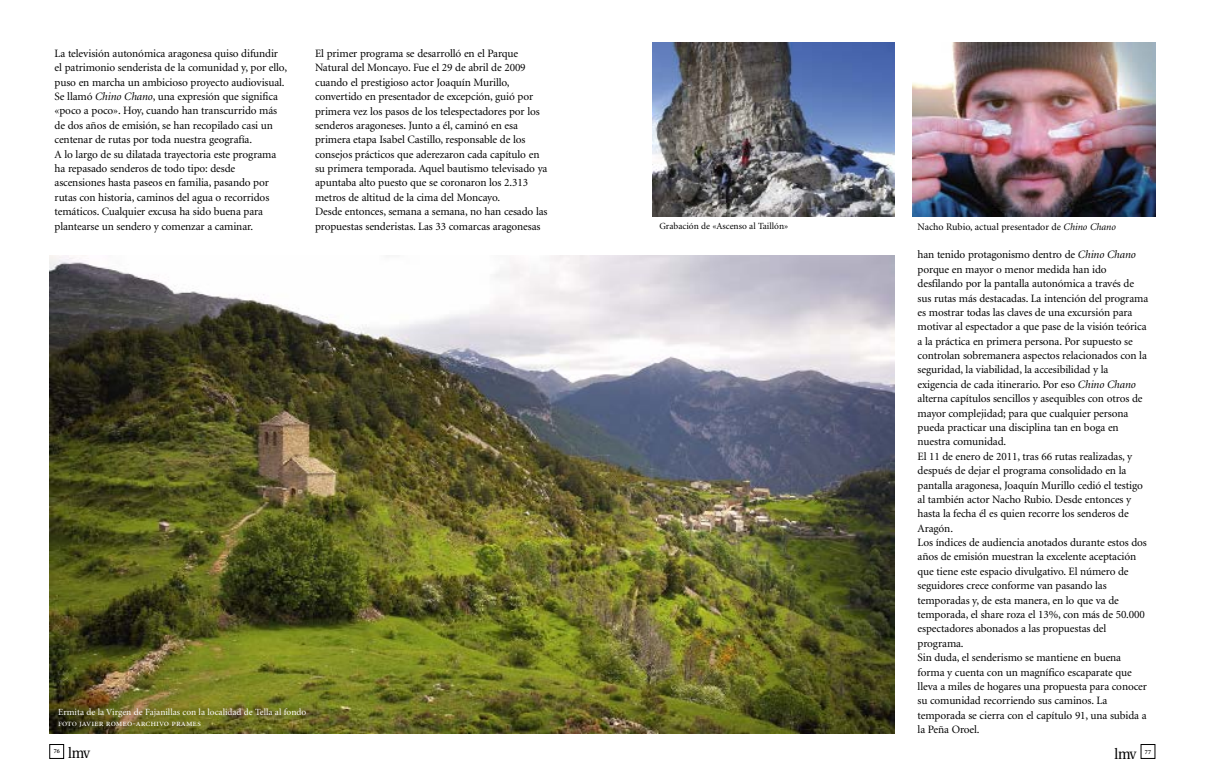
<style>
.page{position:relative;width:1205px;height:780px;background:#fff}
.page>*{position:absolute;margin:0;border:0;box-sizing:border-box;transform-origin:0 0}
.t1{font:15px "Utopia";letter-spacing:-.045em;color:#000;scale:.9 1}
.t2{font:11.25px/14.4px "Minion";letter-spacing:-.01em;color:#000}
.t3{font:10px "Minion";color:#000}
.t4{font:9.38px "Minion";color:#fff}
.t5{font:9.38px "Minion Regular SC";color:#fff}
.t6{font:9.38px "Minion";color:#000}
.t7{font:600 6.25px "Minion";color:#000}
.s1{font-style:italic}
.s2{font-family:"Minion Display Regular SC"}
.s3{font-family:"Minion"}
</style>
<div class="page">
<img style="left:50px;top:255px;width:845px;height:478px">
<div style="left:50px;top:744px;width:14px;height:14px;border:1px solid #000"></div>
<img style="left:652px;top:43px;width:243px;height:174px">
<img style="left:912px;top:43px;width:243px;height:174px">
<p class="t2" style="left:55px;top:47px;width:234px">La televisión autonómica aragonesa quiso difundir el patrimonio senderista de la comunidad y, por ello, puso en marcha un ambicioso proyecto audiovisual.<br>Se llamó <span class="s1">Chino Chano</span>, una expresión que significa «poco a poco». Hoy, cuando han transcurrido más de dos años de emisión, se han recopilado casi un centenar de rutas por toda nuestra geografía.<br>A lo largo de su dilatada trayectoria este programa ha repasado senderos de todo tipo: desde ascensiones hasta paseos en familia, pasando por rutas con historia, caminos del agua o recorridos temáticos. Cualquier excusa ha sido buena para plantearse un sendero y comenzar a caminar.</p>
<p class="t2" style="left:315px;top:47px;width:234px">El primer programa se desarrolló en el Parque Natural del Moncayo. Fue el 29 de abril de 2009 cuando el prestigioso actor Joaquín Murillo, convertido en presentador de excepción, guió por primera vez los pasos de los telespectadores por los senderos aragoneses. Junto a él, caminó en esa primera etapa Isabel Castillo, responsable de los consejos prácticos que aderezaron cada capítulo en su primera temporada. Aquel bautismo televisado ya apuntaba alto puesto que se coronaron los 2.313 metros de altitud de la cima del Moncayo.<br>Desde entonces, semana a semana, no han cesado las propuestas senderistas. Las 33 comarcas aragonesas</p>
<p class="t4" style="left:58px;top:708px;width:249px">Ermita de la Virgen de Fajanillas con la localidad de Tella al fondo</p>
<p class="t5" style="left:58px;top:719px;width:144px"><span class="s2">foto</span> javier romeo<span class="s3">-</span>archivo prames</p>
<p class="t6" style="left:659px;top:222px;width:130px">Grabación de «Ascenso al Taillón»</p>
<p class="t3" style="left:917px;top:223px;width:200px">Nacho Rubio, actual presentador de <span class="s1">Chino Chano</span></p>
<p class="t2" style="left:917px;top:248px;width:232px">han tenido protagonismo dentro de <span class="s1">Chino Chano </span>porque en mayor o menor medida han ido desfilando por la pantalla autonómica a través de sus rutas más destacadas. La intención del programa es mostrar todas las claves de una excursión para motivar al espectador a que pase de la visión teórica a la práctica en primera persona. Por supuesto se controlan sobremanera aspectos relacionados con la seguridad, la viabilidad, la accesibilidad y la exigencia de cada itinerario. Por eso <span class="s1">Chino Chano </span>alterna capítulos sencillos y asequibles con otros de mayor complejidad; para que cualquier persona pueda practicar una disciplina tan en boga en nuestra comunidad.<br>El 11 de enero de 2011, tras 66 rutas realizadas, y después de dejar el programa consolidado en la pantalla aragonesa, Joaquín Murillo cedió el testigo al también actor Nacho Rubio. Desde entonces y hasta la fecha él es quien recorre los senderos de Aragón.<br>Los índices de audiencia anotados durante estos dos años de emisión muestran la excelente aceptación que tiene este espacio divulgativo. El número de seguidores crece conforme van pasando las temporadas y, de esta manera, en lo que va de temporada, el share roza el 13%, con más de 50.000 espectadores abonados a las propuestas del programa.<br>Sin duda, el senderismo se mantiene en buena forma y cuenta con un magnífico escaparate que lleva a miles de hogares una propuesta para conocer su comunidad recorriendo sus caminos. La temporada se cierra con el capítulo 91, una subida a la Peña Oroel.</p>
<h1 class="t1" style="left:68px;top:746px;width:26px">lmv</h1>
<h1 class="t1" style="left:1114px;top:748px;width:26px">lmv</h1>
<p class="t7" style="left:54px;top:748px;width:8px">76</p>
<p class="t7" style="left:1145px;top:749px;width:8px">77</p>
</div>
